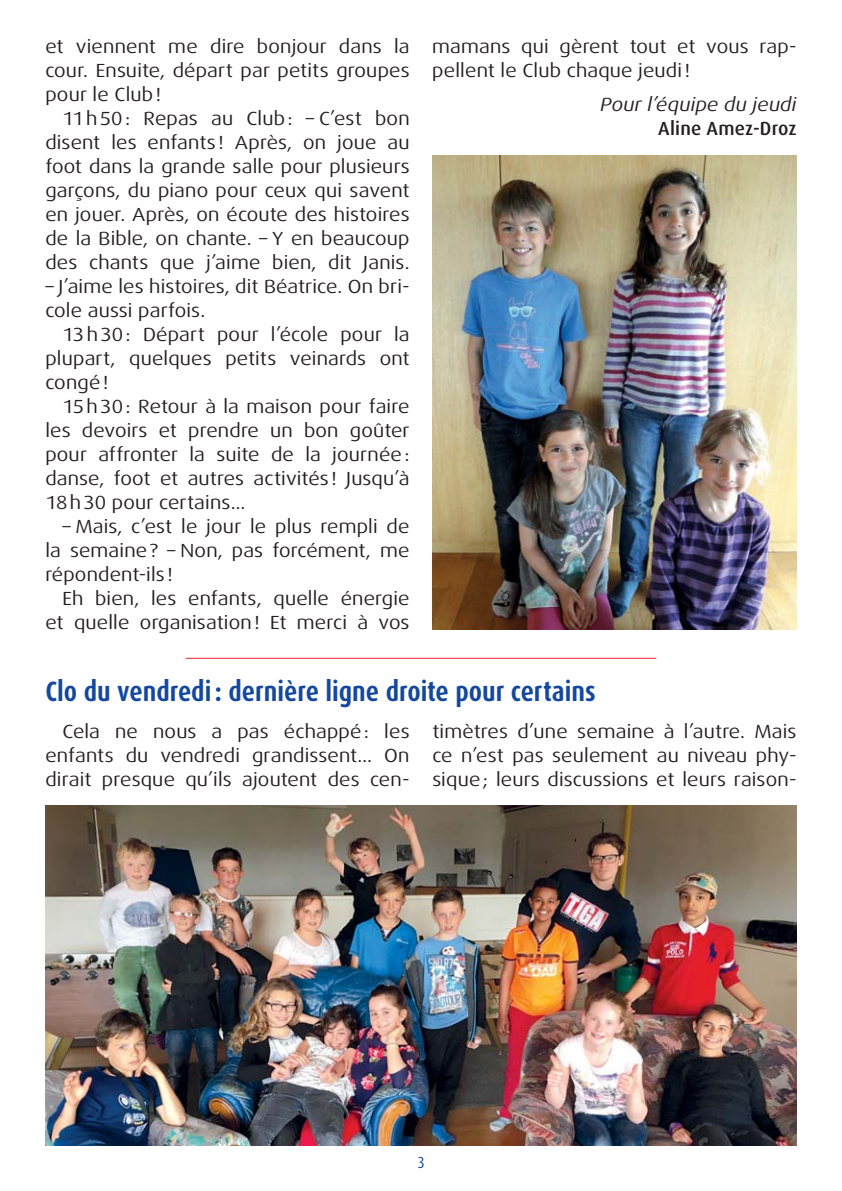
<style>
.page{position:relative;width:842px;height:1191px;background:#fff}
.page>*{position:absolute;margin:0;border:0;box-sizing:border-box;transform-origin:0 0}
.t1{font:700 condensed 28px "Dax OT";color:#14489f}
.t2{font:expanded 19px/24px "Dax OT";letter-spacing:.01em;color:#231f20;text-align:justify}
.t3{font:italic expanded 19px "Dax OT";letter-spacing:.01em;color:#231f20}
.t4{font:500 19px "Dax OT";letter-spacing:.01em;color:#231f20}
.t5{font:condensed 16px "Dax OT";color:#14489f}
</style>
<div class="page">
<img style="left:432px;top:156px;width:365px;height:473px">
<img style="left:45px;top:805px;width:752px;height:340px">
<hr style="left:186px;top:658px;width:470px;height:1px;background:#ed1c24">
<p class="t2" style="left:45px;top:35px;width:366px">et viennent me dire bonjour dans la cour. Ensuite, départ par petits groupes pour le Club !</p>
<p class="t2" style="left:45px;top:107px;width:366px;text-indent:17px">11 h 50 : Repas au Club : – C’est bon disent les enfants ! Après, on joue au foot dans la grande salle pour plusieurs garçons, du piano pour ceux qui savent en jouer. Après, on écoute des histoires de la Bible, on chante. – Y en beaucoup des chants que j’aime bien, dit Janis.</p>
<p class="t2" style="left:45px;top:275px;width:366px">– J’aime les histoires, dit Béatrice. On bri&shy;cole aussi parfois.</p>
<p class="t2" style="left:45px;top:323px;width:366px;text-indent:17px">13 h 30 : Départ pour l’école pour la plupart, quelques petits veinards ont congé !</p>
<p class="t2" style="left:45px;top:395px;width:366px;text-indent:17px">15 h 30 : Retour à la maison pour faire les devoirs et prendre un bon goûter pour affronter la suite de la journée : danse, foot et autres activités ! Jusqu’à 18 h 30 pour certains…</p>
<p class="t2" style="left:45px;top:515px;width:366px;text-indent:17px">– Mais, c’est le jour le plus rempli de la semaine ? – Non, pas forcément, me répondent-ils !</p>
<p class="t2" style="left:45px;top:587px;width:366px;text-align:right">Eh bien, les enfants, quelle énergie et quelle organisation ! Et merci à vos</p>
<p class="t2" style="left:432px;top:35px;width:366px">mamans qui gèrent tout et vous rap&shy;pellent le Club chaque jeudi !</p>
<p class="t3" style="left:600px;top:95px;width:198px">Pour l’équipe du jeudi</p>
<p class="t4" style="left:658px;top:119px;width:140px">Aline Amez-Droz</p>
<h1 class="t1" style="left:45px;top:681px;width:552px">Clo du vendredi : dernière ligne droite pour certains</h1>
<p class="t2" style="left:45px;top:720px;width:366px;text-indent:17px">Cela ne nous a pas échappé : les enfants du vendredi grandissent… On dirait presque qu’ils ajoutent des cen-</p>
<p class="t2" style="left:432px;top:720px;width:366px">timètres d’une semaine à l’autre. Mais ce n’est pas seulement au niveau phy&shy;sique ; leurs discussions et leurs raison-</p>
<p class="t5" style="left:417px;top:1153px;width:9px">3</p>
</div>
